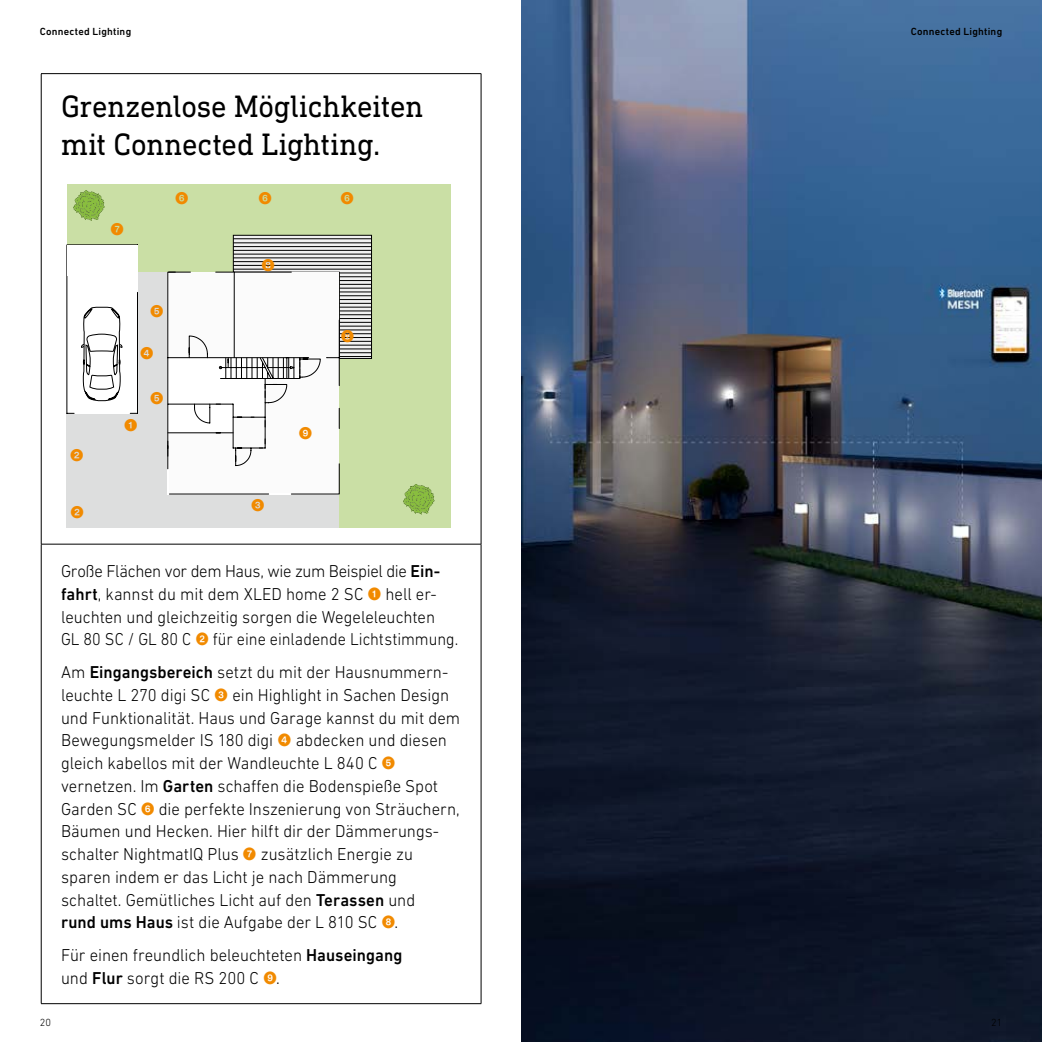
<style>
.page{position:relative;width:1042px;height:1042px;background:#fff}
.page>*{position:absolute;margin:0;border:0;box-sizing:border-box;transform-origin:0 0}
.t1{font:31.5px/37.8px "DIN Next Slab Pro";letter-spacing:-.005em;color:#000}
.t2{font:300 17.5px/22.8px "DIN Next W1 G";color:#000;scale:.96 1}
.t3{font:16.8px "ABC Camera Plain";color:#f18a00}
.t4{font:500 10.5px "DIN Next W1 G";letter-spacing:.025em;color:#000}
.t5{font:300 10.5px "DIN Next W1 G";color:#000}
.s1{font-weight:500}
.s2{font-family:"ABC Camera Plain";font-weight:400;color:#f18a00}
</style>
<div class="page">
<img style="left:521px;top:0;width:521px;height:1042px">
<div style="left:67px;top:184px;width:383px;height:87px;background:#cadfa5"></div>
<div style="left:110px;top:495px;width:229px;height:32px;background:#dddede"></div>
<div style="left:67px;top:414px;width:100px;height:113px;background:#dddede"></div>
<div style="left:138px;top:272px;width:29px;height:150px;background:#dddede"></div>
<div style="left:339px;top:268px;width:111px;height:259px;background:#cadfa5"></div>
<svg style="left:167px;top:235px;width:205px;height:259px"></svg>
<svg style="left:73px;top:190px;width:32px;height:31px"></svg>
<svg style="left:403px;top:484px;width:31px;height:31px"></svg>
<hr style="left:234px;top:272px;width:1px;height:85px;background:#000">
<svg style="left:67px;top:245px;width:71px;height:168px"></svg>
<div style="left:67px;top:245px;width:70px;height:31px;background:#fff"></div>
<hr style="left:233px;top:238px;width:138px;height:1px;background:#000">
<hr style="left:233px;top:242px;width:138px;height:1px;background:#000">
<hr style="left:233px;top:246px;width:138px;height:1px;background:#000">
<hr style="left:233px;top:250px;width:138px;height:1px;background:#000">
<hr style="left:233px;top:254px;width:138px;height:1px;background:#000">
<hr style="left:233px;top:258px;width:138px;height:1px;background:#000">
<hr style="left:233px;top:261px;width:138px;height:1px;background:#000">
<hr style="left:233px;top:265px;width:138px;height:1px;background:#000">
<hr style="left:233px;top:269px;width:138px;height:1px;background:#000">
<hr style="left:339px;top:273px;width:32px;height:1px;background:#000">
<hr style="left:339px;top:276px;width:32px;height:1px;background:#000">
<hr style="left:339px;top:280px;width:32px;height:1px;background:#000">
<hr style="left:339px;top:295px;width:32px;height:1px;background:#000">
<hr style="left:340px;top:311px;width:32px;height:1px;background:#000">
<hr style="left:339px;top:326px;width:32px;height:1px;background:#000">
<hr style="left:339px;top:341px;width:32px;height:1px;background:#000">
<hr style="left:339px;top:284px;width:32px;height:1px;background:#000">
<hr style="left:339px;top:299px;width:32px;height:1px;background:#000">
<hr style="left:340px;top:314px;width:32px;height:1px;background:#000">
<hr style="left:339px;top:330px;width:32px;height:1px;background:#000">
<hr style="left:339px;top:345px;width:32px;height:1px;background:#000">
<hr style="left:339px;top:288px;width:32px;height:1px;background:#000">
<hr style="left:339px;top:303px;width:32px;height:1px;background:#000">
<hr style="left:340px;top:318px;width:32px;height:1px;background:#000">
<hr style="left:339px;top:333px;width:32px;height:1px;background:#000">
<hr style="left:339px;top:349px;width:32px;height:1px;background:#000">
<hr style="left:339px;top:292px;width:32px;height:1px;background:#000">
<hr style="left:339px;top:307px;width:32px;height:1px;background:#000">
<hr style="left:340px;top:322px;width:32px;height:1px;background:#000">
<hr style="left:339px;top:337px;width:32px;height:1px;background:#000">
<hr style="left:339px;top:352px;width:32px;height:1px;background:#000">
<hr style="left:339px;top:356px;width:32px;height:1px;background:#000">
<hr style="left:41px;top:73px;width:440px;height:1px;background:#000">
<hr style="left:41px;top:74px;width:1px;height:470px;background:#000">
<hr style="left:481px;top:74px;width:1px;height:470px;background:#000">
<hr style="left:41px;top:544px;width:440px;height:1px;background:#000">
<hr style="left:41px;top:544px;width:1px;height:459px;background:#000">
<hr style="left:481px;top:544px;width:1px;height:459px;background:#000">
<hr style="left:41px;top:1003px;width:440px;height:1px;background:#000">
<p class="t4" style="left:40px;top:25px;width:93px">Connected Lighting</p>
<p class="t4" style="left:910px;top:25px;width:93px">Connected Lighting</p>
<h1 class="t1" style="left:61px;top:87px;width:364px">Grenzenlose Möglichkeiten mit Connected Lighting.</h1>
<p class="t3" style="left:70px;top:445px;width:16px">❷</p>
<p class="t3" style="left:70px;top:502px;width:16px">❷</p>
<p class="t3" style="left:110px;top:219px;width:16px">❼</p>
<p class="t3" style="left:175px;top:188px;width:16px">❻</p>
<p class="t3" style="left:258px;top:188px;width:16px">❻</p>
<p class="t3" style="left:340px;top:188px;width:16px">❻</p>
<p class="t3" style="left:261px;top:255px;width:16px">❽</p>
<p class="t3" style="left:150px;top:301px;width:16px">❺</p>
<p class="t3" style="left:140px;top:343px;width:16px">❹</p>
<p class="t3" style="left:124px;top:415px;width:16px">❶</p>
<p class="t3" style="left:150px;top:387px;width:16px">❺</p>
<p class="t3" style="left:341px;top:326px;width:16px">❽</p>
<p class="t3" style="left:298px;top:423px;width:16px">❾</p>
<p class="t3" style="left:251px;top:495px;width:16px">❸</p>
<p class="t2" style="left:61px;top:559px;width:415px">Große Flächen vor dem Haus, wie zum Beispiel die <span class="s1">Ein&shy;fahrt</span>, kannst du mit dem XLED home 2 SC <span class="s2">❶</span> hell er&shy;leuchten und gleichzeitig sorgen die Wegeleleuchten<br>GL 80 SC / GL 80 C <span class="s2">❷</span> für eine einladende Lichtstimmung.</p>
<p class="t2" style="left:61px;top:660px;width:417px">Am <span class="s1">Eingangsbereich</span> setzt du mit der Hausnummern&shy;leuchte L 270 digi SC <span class="s2">❸</span> ein Highlight in Sachen Design und Funktionalität. Haus und Garage kannst du mit dem Bewegungsmelder IS 180 digi <span class="s2">❹</span> abdecken und diesen gleich kabellos mit der Wandleuchte L 840 C <span class="s2">❺ </span>vernetzen. Im <span class="s1">Garten</span> schaffen die Bodenspieße Spot Garden SC <span class="s2">❻</span> die perfekte Inszenierung von Sträuchern, Bäumen und Hecken. Hier hilft dir der Dämmerungs&shy;schalter NightmatIQ Plus <span class="s2">❼</span> zusätzlich Energie zu sparen indem er das Licht je nach Dämmerung schaltet. Gemütliches Licht auf den <span class="s1">Terassen</span> und<br><span class="s1">rund ums Haus</span> ist die Aufgabe der L 810 SC <span class="s2">❽</span>.</p>
<p class="t2" style="left:61px;top:943px;width:357px">Für einen freundlich beleuchteten <span class="s1">Hauseingang </span>und <span class="s1">Flur</span> sorgt die RS 200 C <span class="s2">❾</span>.</p>
<p class="t5" style="left:40px;top:1016px;width:13px">20</p>
<p class="t5" style="left:991px;top:1016px;width:13px">21</p>
</div>
